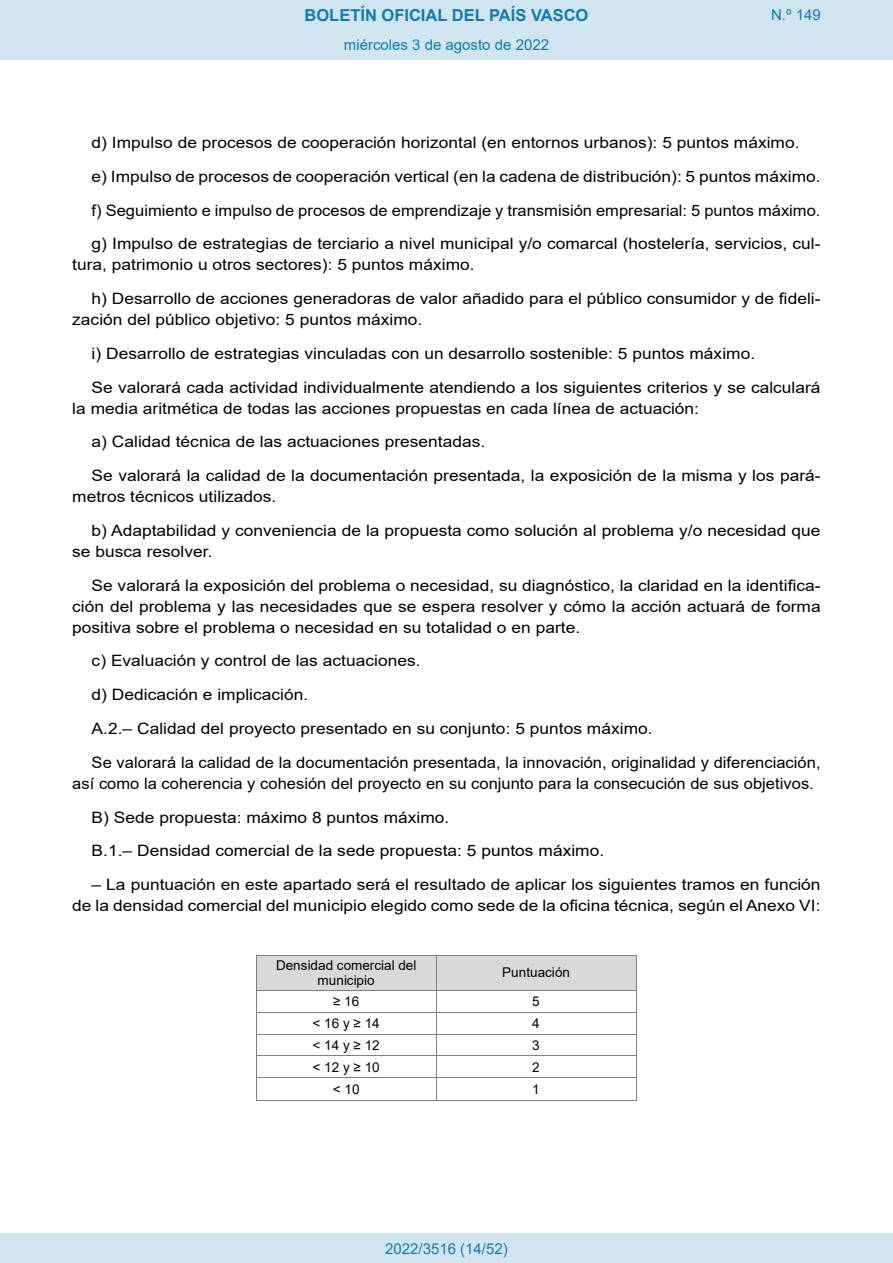
<style>
.page{position:relative;width:893px;height:1263px;background:#fff}
.page>*{position:absolute;margin:0;border:0;box-sizing:border-box;transform-origin:0 0}
.t1{font:700 16.5px "Arial";color:#1879ad}
.BOPVDetalle{font:15.6px/21px "Arial";color:#000;scale:1.11 1}
.BOPVDetalle-2{font:15.6px/21px "Arial";color:#000;scale:1.05 1}
.Paginacion_Centro{font:15px "Arial";color:#1879ad}
.t2{font:13.5px/15.6px "Arial";letter-spacing:.005em;color:#000;text-align:center}
.s1{font-style:inherit}
</style>
<div class="page">
<div style="left:0;top:0;width:893px;height:60px;background:#d0e5f0"></div>
<div style="left:0;top:1233px;width:893px;height:30px;background:#d0e5f0"></div>
<div style="left:257px;top:956px;width:178px;height:34px;background:#d9d9d9"></div>
<div style="left:436px;top:956px;width:200px;height:34px;background:#d9d9d9"></div>
<hr style="left:257px;top:955px;width:179px;height:1px;background:#808080">
<hr style="left:436px;top:955px;width:200px;height:1px;background:#808080">
<hr style="left:256px;top:956px;width:1px;height:34px;background:#808080">
<hr style="left:436px;top:956px;width:1px;height:34px;background:#808080">
<hr style="left:636px;top:956px;width:1px;height:34px;background:#808080">
<hr style="left:257px;top:990px;width:179px;height:1px;background:#808080">
<hr style="left:436px;top:990px;width:200px;height:1px;background:#808080">
<hr style="left:257px;top:1012px;width:179px;height:1px;background:#808080">
<hr style="left:436px;top:1012px;width:200px;height:1px;background:#808080">
<hr style="left:257px;top:1034px;width:179px;height:1px;background:#808080">
<hr style="left:436px;top:1034px;width:200px;height:1px;background:#808080">
<hr style="left:257px;top:1055px;width:179px;height:1px;background:#808080">
<hr style="left:436px;top:1055px;width:200px;height:1px;background:#808080">
<hr style="left:257px;top:1077px;width:179px;height:1px;background:#808080">
<hr style="left:436px;top:1077px;width:200px;height:1px;background:#808080">
<svg style="left:256px;top:990px;width:1px;height:111px"></svg>
<hr style="left:257px;top:1100px;width:179px;height:1px;background:#808080">
<svg style="left:436px;top:991px;width:1px;height:109px"></svg>
<hr style="left:436px;top:1100px;width:200px;height:1px;background:#808080">
<svg style="left:636px;top:990px;width:1px;height:111px"></svg>
<p class="t1" style="left:305px;top:3px;width:285px">BOLETÍN OFICIAL DEL PAÍS VASCO</p>
<p class="Paginacion_Centro" style="left:344px;top:35px;width:207px">miércoles 3 de agosto de 2022</p>
<p class="Paginacion_Centro" style="left:771px;top:5px;width:51px">N.º 149</p>
<p class="BOPVDetalle" style="left:92px;top:132px;width:639px">d) Impulso de procesos de cooperación horizontal (en entornos urbanos): 5 puntos máximo.</p>
<p class="BOPVDetalle" style="left:92px;top:166px;width:658px">e) Impulso de procesos de cooperación vertical (en la cadena de distribución): 5 puntos máximo.</p>
<p class="BOPVDetalle-2" style="left:92px;top:200px;width:696px">f) Seguimiento e impulso de procesos de emprendizaje y transmisión empresarial: 5 puntos máximo.</p>
<p class="BOPVDetalle" style="left:72px;top:233px;width:676px;text-indent:19px">g) Impulso de estrategias de terciario a nivel municipal y/o comarcal (hostelería, servicios, cul&shy;tura, patrimonio u otros sectores): 5 puntos máximo.</p>
<p class="BOPVDetalle" style="left:72px;top:288px;width:676px;text-indent:19px">h) Desarrollo de acciones generadoras de valor añadido para el público consumidor y de fideli&shy;zación del público objetivo: 5 puntos máximo.</p>
<p class="BOPVDetalle" style="left:92px;top:343px;width:599px">i) Desarrollo de estrategias vinculadas con un desarrollo sostenible: 5 puntos máximo.</p>
<p class="BOPVDetalle" style="left:72px;top:377px;width:676px;text-indent:19px">Se valorará cada actividad individualmente atendiendo a los siguientes criterios y se calculará la media aritmética de todas las acciones propuestas en cada línea de actuación:</p>
<p class="BOPVDetalle" style="left:92px;top:431px;width:356px">a) Calidad técnica de las actuaciones presentadas.</p>
<p class="BOPVDetalle" style="left:72px;top:465px;width:676px;text-indent:19px">Se valorará la calidad de la documentación presentada, la exposición de la misma y los pará&shy;metros técnicos utilizados.</p>
<p class="BOPVDetalle" style="left:72px;top:520px;width:676px;text-indent:19px">b) Adaptabilidad y conveniencia de la propuesta como solución al problema y/o necesidad que se busca resolver.</p>
<p class="BOPVDetalle" style="left:72px;top:575px;width:676px;text-align:justify;text-indent:19px">Se valorará la exposición del problema o necesidad, su diagnóstico, la claridad en la identifica&shy;ción del problema y las necesidades que se espera resolver y cómo la acción actuará de forma positiva sobre el problema o necesidad en su totalidad o en parte.</p>
<p class="BOPVDetalle" style="left:92px;top:650px;width:298px">c) Evaluación y control de las actuaciones.</p>
<p class="BOPVDetalle" style="left:92px;top:684px;width:197px">d) Dedicación e implicación.</p>
<p class="BOPVDetalle" style="left:92px;top:718px;width:507px">A.2.– Calidad del proyecto presentado en su conjunto: 5 puntos máximo.</p>
<p class="BOPVDetalle-2" style="left:72px;top:752px;width:714px;text-indent:19px">Se valorará la calidad de la documentación presentada, la innovación, originalidad y diferenciación, así como la coherencia y cohesión del proyecto en su conjunto para la consecución de sus objetivos.</p>
<p class="BOPVDetalle" style="left:92px;top:806px;width:324px">B) Sede propuesta: máximo 8 puntos máximo.</p>
<p class="BOPVDetalle" style="left:92px;top:840px;width:463px">B.1.– Densidad comercial de la sede propuesta: 5 puntos máximo.</p>
<p class="BOPVDetalle" style="left:72px;top:874px;width:676px;text-align:right">– La puntuación en este apartado será el resultado de aplicar los siguientes tramos en función de la densidad comercial del municipio elegido como sede de la oficina técnica, según el Anexo VI:</p>
<p class="t2" style="left:276px;top:957px;width:142px">Densidad comercial del municipio</p>
<p class="t2" style="left:502px;top:965px;width:69px">Puntuación</p>
<p class="t2" style="left:333px;top:993px;width:28px"><span class="s1">≥</span> 16</p>
<p class="t2" style="left:532px;top:993px;width:9px">5</p>
<p class="t2" style="left:313px;top:1015px;width:69px">&lt; 16 y <span class="s1">≥</span> 14</p>
<p class="t2" style="left:532px;top:1015px;width:9px">4</p>
<p class="t2" style="left:313px;top:1037px;width:69px">&lt; 14 y <span class="s1">≥</span> 12</p>
<p class="t2" style="left:532px;top:1037px;width:9px">3</p>
<p class="t2" style="left:313px;top:1059px;width:69px">&lt; 12 y <span class="s1">≥</span> 10</p>
<p class="t2" style="left:532px;top:1059px;width:9px">2</p>
<p class="t2" style="left:333px;top:1081px;width:28px">&lt; 10</p>
<p class="t2" style="left:532px;top:1081px;width:9px">1</p>
<p class="Paginacion_Centro" style="left:385px;top:1238px;width:124px">2022/3516 (14/52)</p>
</div>
